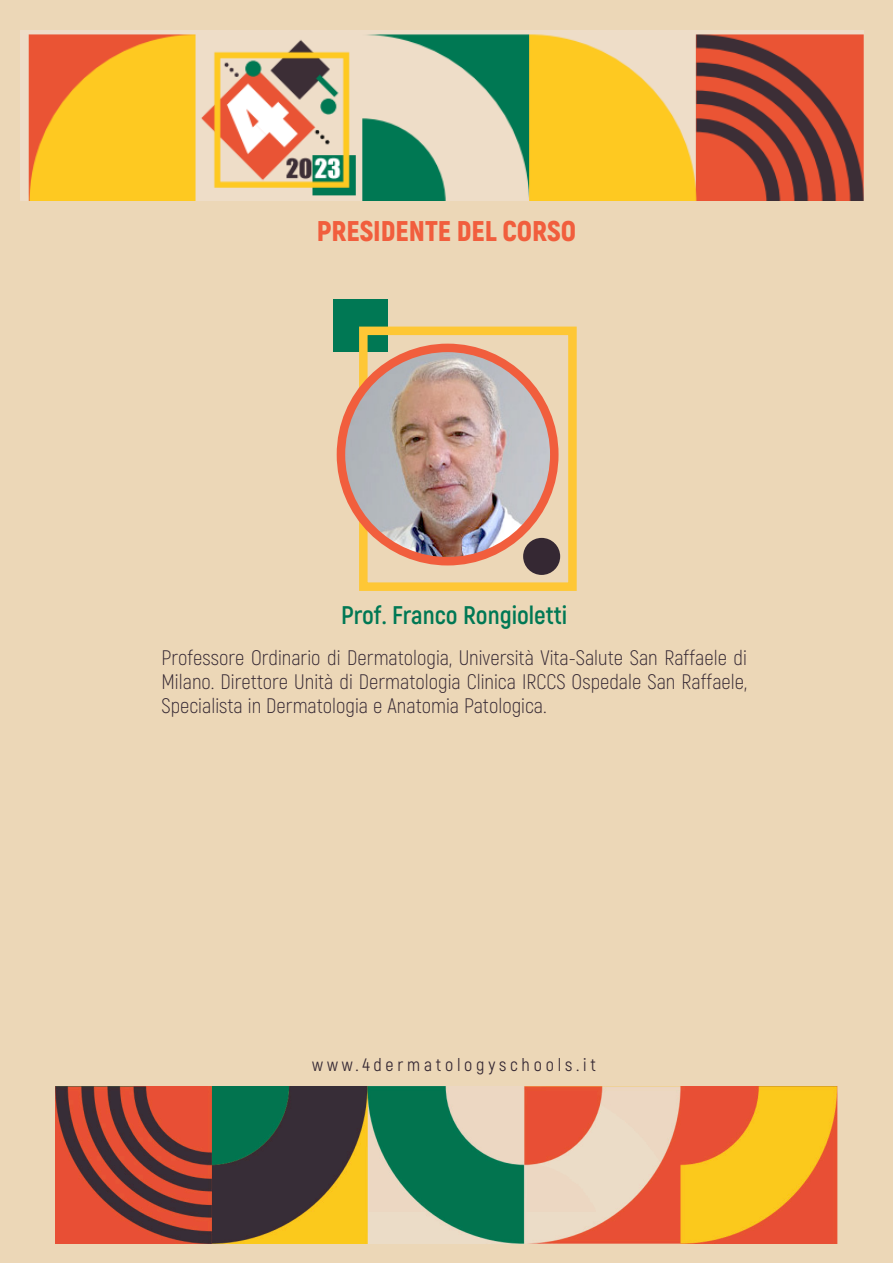
<style>
.page{position:relative;width:893px;height:1263px;background:#ecd7b7}
.page>*{position:absolute;margin:0;border:0;box-sizing:border-box;transform-origin:0 0}
.t1{font:900 28.5px "Akrobat";color:#f15e3d}
.t2{font:700 25.5px "Akrobat";color:#007854}
.t3{font:300 21px/24px "Akrobat";color:#352833;text-align:justify}
.t4{font:18px "Akrobat";letter-spacing:.21em;color:#352833}
</style>
<div class="page">
<img style="left:21px;top:31px;width:843px;height:169px">
<img style="left:56px;top:1086px;width:782px;height:157px">
<div style="left:334px;top:299px;width:54px;height:53px;background:#007854"></div>
<div style="left:523px;top:538px;width:37px;height:37px;background:#352833;border-radius:50%"></div>
<div style="left:359px;top:327px;width:218px;height:264px;border:8px solid #fec735"></div>
<img style="left:341px;top:348px;width:213px;height:213px;border-radius:107px">
<div style="left:337px;top:344px;width:221px;height:221px;border:8px solid #f15e3d;border-radius:50%"></div>
<h1 class="t1" style="left:317px;top:212px;width:261px">PRESIDENTE DEL CORSO</h1>
<p class="t2" style="left:341px;top:599px;width:228px">Prof. Franco Rongioletti</p>
<p class="t3" style="left:162px;top:646px;width:587px">Professore Ordinario di Dermatologia, Università Vita-Salute San Raffaele di Milano. Direttore Unità di Dermatologia Clinica IRCCS Ospedale San Raffaele, Specialista in Dermatologia e Anatomia Patologica.</p>
<p class="t4" style="left:312px;top:1054px;width:285px">www.4dermatologyschools.it</p>
</div>
